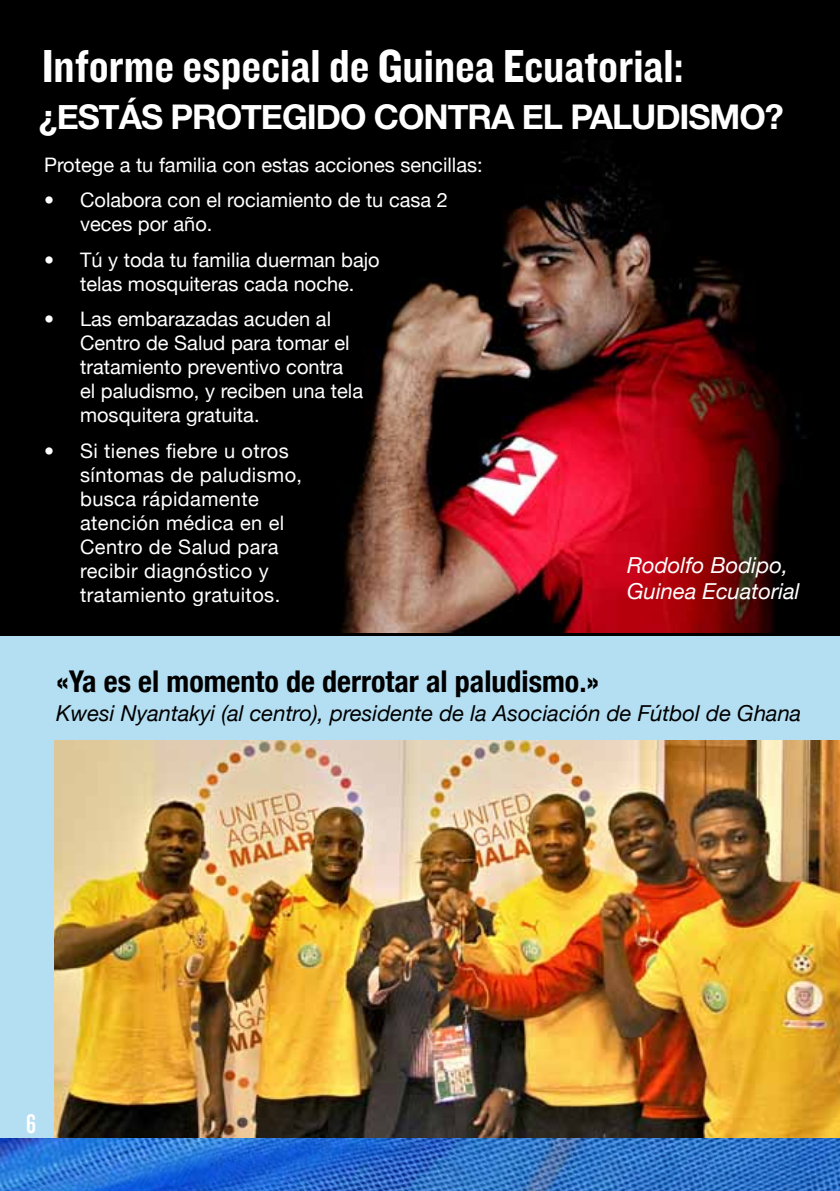
<style>
.page{position:relative;width:840px;height:1191px;background:#fff}
.page>*{position:absolute;margin:0;border:0;box-sizing:border-box;transform-origin:0 0}
.t1{font:48px "Knockout 50 Welterweight";color:#fff}
.t2{font:700 34px "Helvetica Neue";letter-spacing:-.03em;color:#fff}
.t3{font:700 condensed 30px "Helvetica Neue";color:#000}
.t4{font:28px "Knockout 48 Featherweight";color:#fff}
.t5{font:italic 22px "Helvetica Neue";color:#000}
.t6{font:italic 22px/26.4px "Helvetica Neue";color:#fff}
.t7{font:20px/24px "Helvetica Neue";color:#fff}
.t8{font:20px/24px "Helvetica Neue";letter-spacing:.02em;color:#fff}
</style>
<div class="page">
<div style="left:0;top:612px;width:839px;height:540px;background:#b4dff3"></div>
<div style="left:0;top:0;width:839px;height:635px;background:#000"></div>
<img style="left:341px;top:140px;width:462px;height:493px">
<img style="left:54px;top:740px;width:785px;height:398px">
<img style="left:0;top:1138px;width:839px;height:53px">
<h1 class="t1" style="left:42px;top:35px;width:642px">Informe especial de Guinea Ecuatorial:</h1>
<h2 class="t2" style="left:39px;top:96px;width:746px">¿ESTÁS PROTEGIDO CONTRA EL PALUDISMO?</h2>
<p class="t7" style="left:44px;top:153px;width:440px">Protege a tu familia con estas acciones sencillas:</p>
<p class="t7" style="left:80px;top:188px;width:369px;text-indent:-36px">• Colabora con el rociamiento de tu casa 2 veces por año.</p>
<p class="t7" style="left:44px;top:247px;width:337px;text-align:center">• Tú y toda tu familia duerman bajo telas mosquiteras cada noche.</p>
<p class="t7" style="left:80px;top:307px;width:284px;text-indent:-36px">• Las embarazadas acuden al<br>Centro de Salud para tomar el tratamiento preventivo contra el paludismo, y reciben una tela mosquitera gratuita.</p>
<p class="t8" style="left:80px;top:438px;width:223px;text-indent:-36px">• Si tienes fiebre u otros síntomas de paludismo, busca rápidamente atención médica en el<br>Centro de Salud para recibir diagnóstico y tratamiento gratuitos.</p>
<p class="t6" style="left:626px;top:551px;width:174px">Rodolfo Bodipo,<br>Guinea Ecuatorial</p>
<h3 class="t3" style="left:56px;top:663px;width:544px">«Ya es el momento de derrotar al paludismo.»</h3>
<p class="t5" style="left:56px;top:700px;width:746px">Kwesi Nyantakyi (al centro), presidente de la Asociación de Fútbol de Ghana</p>
<h3 class="t4" style="left:26px;top:1107px;width:11px">6</h3>
</div>
